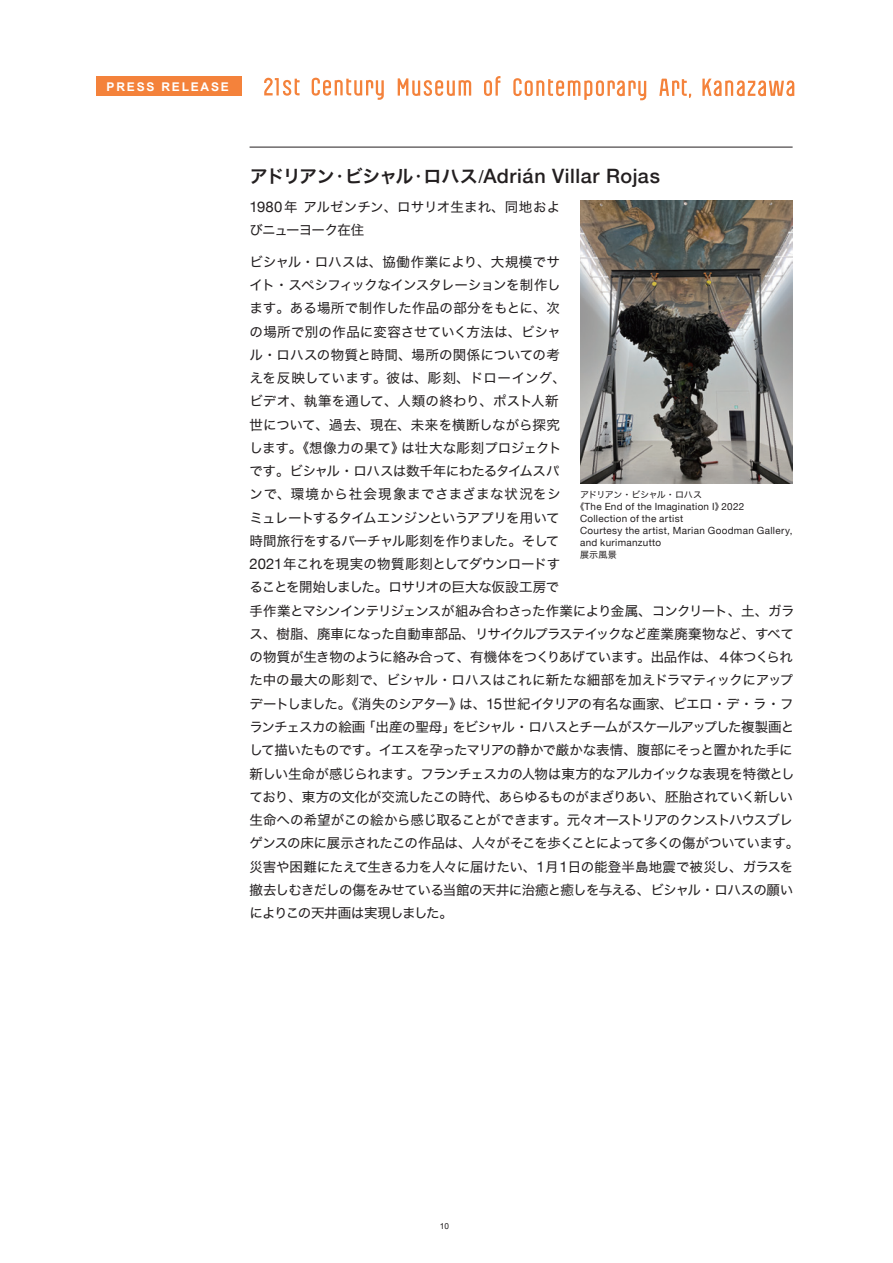
<style>
.page{position:relative;width:893px;height:1263px;background:#fff}
.page>*{position:absolute;margin:0;border:0;box-sizing:border-box;transform-origin:0 0}
.t1{font:500 19.8px "Helvetica Neue";letter-spacing:.025em;color:#231f20}
.t2{font:13.5px/23.2px "Hira Kaku Std W4";letter-spacing:-.03em;color:#231f20}
.t3{font:700 12px "Arial";letter-spacing:.15em;color:#fff}
.t4{font:9.9px/12px "Helvetica Neue";letter-spacing:.03em;color:#231f20}
.t5{font:9px "Hira Kaku Std W4";letter-spacing:-.03em;color:#231f20}
.t6{font:8.25px "Arial";color:#231f20}
.s1{font-family:"Hira Kaku Pro W6";font-weight:400;font-size:18px}
.s2{font-family:"Hira Kaku Pro W3";font-weight:400;font-size:18px}
.s3{font-family:"Helvetica";font-weight:400;font-size:18px}
.s4{font-family:"Helvetica Neue";font-size:14.85px}
.s5{font-family:"Hira Kaku Std W4";font-size:9px}
</style>
<div class="page">
<hr style="left:250px;top:147px;width:543px;height:1px;background:#231f20">
<svg style="left:312px;top:78px;width:72px;height:22px"></svg>
<svg style="left:264px;top:78px;width:36px;height:18px"></svg>
<svg style="left:484px;top:76px;width:16px;height:20px"></svg>
<svg style="left:398px;top:78px;width:73px;height:18px"></svg>
<svg style="left:659px;top:79px;width:32px;height:19px"></svg>
<svg style="left:513px;top:78px;width:133px;height:22px"></svg>
<svg style="left:702px;top:79px;width:92px;height:17px"></svg>
<div style="left:96px;top:77px;width:146px;height:19px;background:#f4823b"></div>
<img style="left:580px;top:200px;width:213px;height:284px">
<p class="t3" style="left:107px;top:80px;width:124px">PRESS RELEASE</p>
<h1 class="t1" style="left:250px;top:160px;width:411px"><span class="s1">アドリアン</span><span class="s2">・</span><span class="s1">ビシャル</span><span class="s2">・</span><span class="s1">ロハス</span><span class="s3">/</span>Adrián Villar Rojas</h1>
<p class="t2" style="left:250px;top:195px;width:312px"><span class="s4">1980</span>年アルゼンチン、ロサリオ生まれ、同地およびニューヨーク在住</p>
<p class="t2" style="left:250px;top:250px;width:551px">ビシャル・ロハスは、協働作業により、大規模でサ<br>イト・スペシフィックなインスタレーションを制作し<br>ます。ある場所で制作した作品の部分をもとに、次<br>の場所で別の作品に変容させていく方法は、ビシャ<br>ル・ロハスの物質と時間、場所の関係についての考<br>えを反映しています。彼は、彫刻、ドローイング、<br>ビデオ、執筆を通して、人類の終わり、ポスト人新<br>世について、過去、現在、未来を横断しながら探究<br>します。《想像力の果て》は壮大な彫刻プロジェクト<br>です。ビシャル・ロハスは数千年にわたるタイムスパ<br>ンで、環境から社会現象までさまざまな状況をシ<br>ミュレートするタイムエンジンというアプリを用いて<br>時間旅行をするバーチャル彫刻を作りました。そして<br><span class="s4">2021</span>年これを現実の物質彫刻としてダウンロードす<br>ることを開始しました。ロサリオの巨大な仮設工房で<br>手作業とマシンインテリジェンスが組み合わさった作業により金属、コンクリート、土、ガラス、樹脂、廃車になった自動車部品、リサイクルプラステイックなど産業廃棄物など、すべての物質が生き物のように絡み合って、有機体をつくりあげています。出品作は、４体つくられた中の最大の彫刻で、ビシャル・ロハスはこれに新たな細部を加えドラマティックにアップデートしました。《消失のシアター》は、<span class="s4">15</span>世紀イタリアの有名な画家、ピエロ・デ・ラ・フランチェスカの絵画「出産の聖母」をビシャル・ロハスとチームがスケールアップした複製画として描いたものです。イエスを孕ったマリアの静かで厳かな表情、腹部にそっと置かれた手に新しい生命が感じられます。フランチェスカの人物は東方的なアルカイックな表現を特徴としており、東方の文化が交流したこの時代、あらゆるものがまざりあい、胚胎されていく新しい生命への希望がこの絵から感じ取ることができます。元々オーストリアのクンストハウスブレゲンスの床に展示されたこの作品は、人々がそこを歩くことによって多くの傷がついています。災害や困難にたえて生きる力を人々に届けたい、<span class="s4">1</span>月<span class="s4">1</span>日の能登半島地震で被災し、ガラスを撤去しむきだしの傷をみせている当館の天井に治癒と癒しを与える、ビシャル・ロハスの願いによりこの天井画は実現しました。</p>
<p class="t5" style="left:580px;top:488px;width:124px">アドリアン・ビシャル・ロハス</p>
<p class="t4" style="left:580px;top:501px;width:214px;text-indent:-4px"><span class="s5">《</span>The End of the Imagination I<span class="s5">》</span>2022<br>Collection of the artist<br>Courtesy the artist, Marian Goodman Gallery, and kurimanzutto</p>
<p class="t5" style="left:580px;top:548px;width:38px">展示風景</p>
<p class="t6" style="left:440px;top:1221px;width:11px">10</p>
</div>
